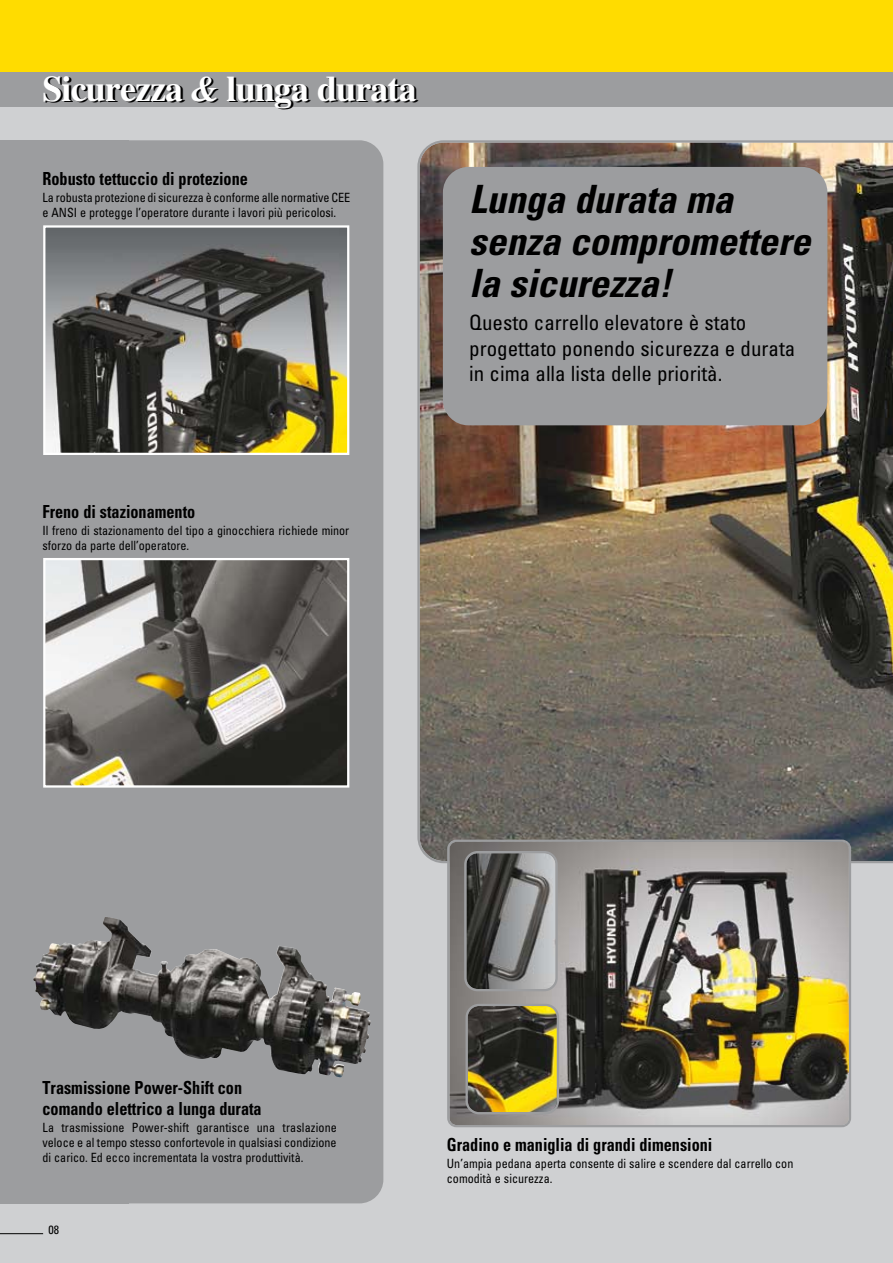
<style>
.page{position:relative;width:893px;height:1263px;background:#cfd0d2}
.page>*{position:absolute;margin:0;border:0;box-sizing:border-box;transform-origin:0 0}
.t1{font:italic 700 condensed 39px/42px "Univers LT Std";color:#000}
.t2{font:700 36px "Times LT Std";letter-spacing:-.025em;color:#000}
.t3{font:condensed 21px/25.2px "Univers LT Std";color:#000}
.t4{font:700 condensed 18px/21.6px "Univers LT Std";color:#000;scale:.9 1}
.t5{font:condensed 12.75px/15px "Univers LT Std";color:#000;scale:.95 1}
.t6{font:condensed 12px "Univers LT Std";color:#000}
.s1{font-style:italic;color:#fff}
</style>
<div class="page">
<div style="left:128px;top:140px;width:255px;height:1063px;background:#9c9d9f"></div>
<div style="left:0;top:140px;width:128px;height:1063px;background:#9c9d9f"></div>
<img style="left:417px;top:140px;width:476px;height:723px">
<hr style="left:0;top:1233px;width:43px;height:1px;background:#000">
<img style="left:450px;top:842px;width:398px;height:282px">
<div style="left:447px;top:839px;width:404px;height:288px;border:2px solid #9c9d9f;border-radius:8px"></div>
<img style="left:466px;top:853px;width:89px;height:136px">
<div style="left:464px;top:851px;width:94px;height:140px;border:2px solid #9c9d9f;border-radius:12px"></div>
<img style="left:468px;top:1006px;width:89px;height:106px">
<div style="left:466px;top:1004px;width:93px;height:110px;border:2px solid #9c9d9f;border-radius:12px"></div>
<img style="left:46px;top:228px;width:300px;height:224px">
<div style="left:43px;top:225px;width:306px;height:230px;border:2px solid #fff"></div>
<img style="left:46px;top:561px;width:300px;height:224px">
<div style="left:43px;top:558px;width:306px;height:230px;border:2px solid #fff"></div>
<img style="left:33px;top:922px;width:338px;height:155px">
<div style="left:0;top:0;width:893px;height:72px;background:#ffdc00"></div>
<div style="left:0;top:72px;width:893px;height:34px;background:#9c9d9f"></div>
<div style="left:443px;top:167px;width:384px;height:258px;background:#9c9d9f;border-radius:26px"></div>
<h2 class="t2" style="left:45px;top:69px;width:376px">Sicurezza <span class="s1">&amp;</span> lunga durata</h2>
<h3 class="t4" style="left:43px;top:167px;width:230px">Robusto tettuccio di protezione</h3>
<p class="t5" style="left:43px;top:190px;width:325px">La robusta protezione di sicurezza è conforme alle normative CEE e ANSI e protegge l’operatore durante i lavori più pericolosi.</p>
<h3 class="t4" style="left:43px;top:500px;width:171px">Freno di stazionamento</h3>
<p class="t5" style="left:43px;top:522px;width:324px">Il freno di stazionamento del tipo a ginocchiera richiede minor sforzo da parte dell’operatore.</p>
<h1 class="t1" style="left:469px;top:178px;width:342px">Lunga durata ma senza compromettere la sicurezza!</h1>
<h3 class="t3" style="left:469px;top:310px;width:328px">Questo carrello elevatore è stato progettato ponendo sicurezza e durata in cima alla lista delle priorità.</h3>
<h3 class="t4" style="left:43px;top:1076px;width:245px">Trasmissione Power-Shift con comando elettrico a lunga durata</h3>
<p class="t5" style="left:43px;top:1120px;width:311px;text-align:justify">La trasmissione Power-shift garantisce una traslazione veloce e al tempo stesso confortevole in qualsiasi condizione di carico. Ed ecco incrementata la vostra produttività.</p>
<p class="t6" style="left:48px;top:1222px;width:12px">08</p>
<h3 class="t4" style="left:447px;top:1133px;width:296px">Gradino e maniglia di grandi dimensioni</h3>
<p class="t5" style="left:447px;top:1155px;width:366px">Un’ampia pedana aperta consente di salire e scendere dal carrello con comodità e sicurezza.</p>
</div>
